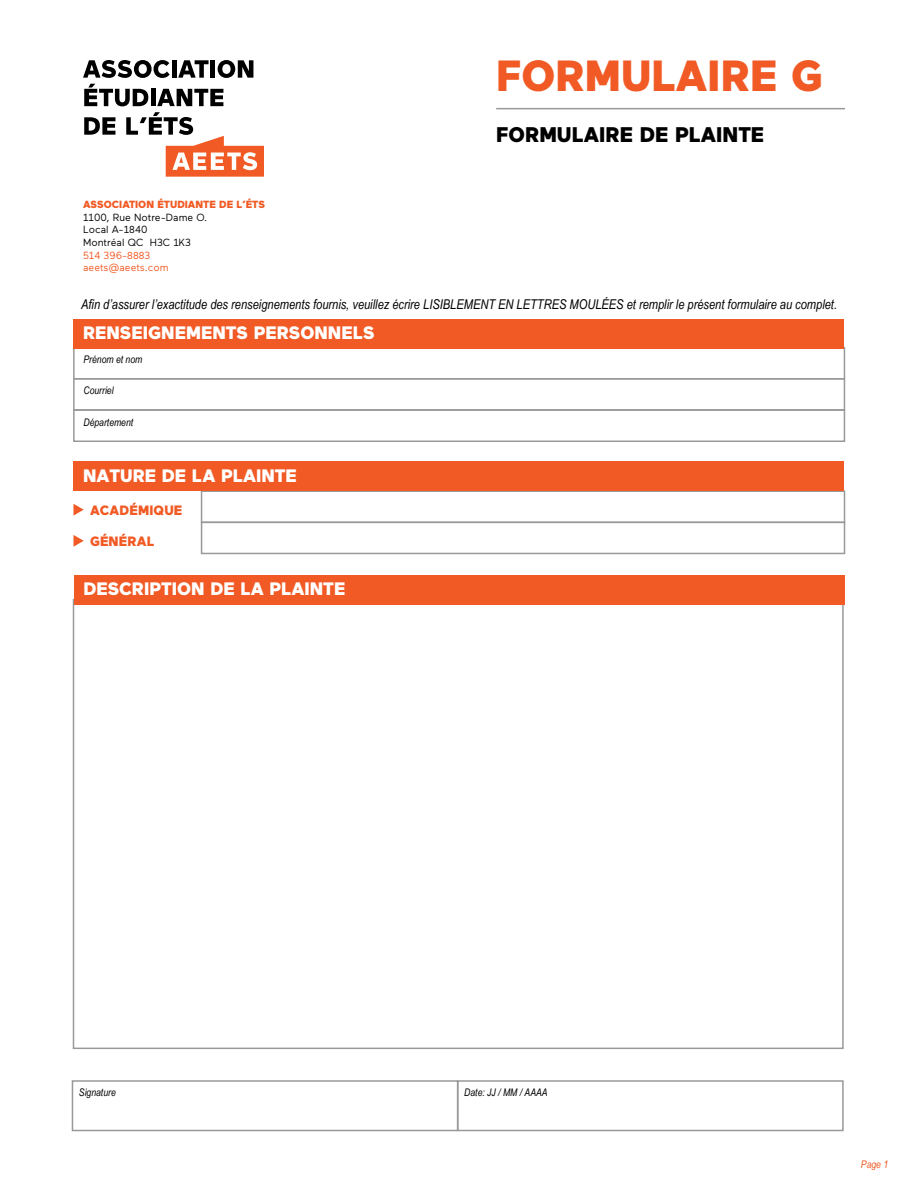
<style>
.page{position:relative;width:918px;height:1188px;background:#fff}
.page>*{position:absolute;margin:0;border:0;box-sizing:border-box;transform-origin:0 0}
.t1{font:900 43.5px "Maax";color:#f15a24}
.t2{font:900 21.15px "Maax";color:#000}
.t3{font:900 18px "Maax";color:#fff}
.t4{font:italic 13.5px "Arial Narrow";color:#000}
.t5{font:900 13.5px "Maax";letter-spacing:.01em;color:#f15a24}
.t6{font:italic 10.5px "Arial Narrow";color:#000}
.t7{font:italic 10.5px "Arial Narrow";color:#f15a24}
.t8{font:10.35px/12.6px "Maax";color:#000}
.t9{font:900 10.35px "Maax";color:#f15a24}
.t10{font:10.35px/12.6px "Maax";color:#f15a24}
</style>
<div class="page">
<div style="left:201px;top:490px;width:644px;height:33px;border:2px solid #999"></div>
<div style="left:74px;top:319px;width:770px;height:30px;background:#f15a24"></div>
<div style="left:74px;top:461px;width:770px;height:30px;background:#f15a24"></div>
<div style="left:73px;top:378px;width:772px;height:33px;border:2px solid #999"></div>
<div style="left:73px;top:409px;width:772px;height:33px;border:2px solid #999"></div>
<hr style="left:496px;top:108px;width:349px;height:1px;background:#999">
<div style="left:74px;top:575px;width:771px;height:30px;background:#f15a24"></div>
<div style="left:457px;top:1080px;width:387px;height:51px;border:2px solid #999"></div>
<div style="left:72px;top:1080px;width:386px;height:51px;border:2px solid #999"></div>
<svg style="left:73px;top:504px;width:11px;height:12px"></svg>
<div style="left:201px;top:522px;width:644px;height:32px;border:2px solid #999"></div>
<svg style="left:73px;top:535px;width:11px;height:12px"></svg>
<hr style="left:172px;top:60px;width:4px;height:18px;background:#000">
<svg style="left:178px;top:60px;width:31px;height:18px"></svg>
<hr style="left:211px;top:60px;width:4px;height:18px;background:#000">
<svg style="left:218px;top:60px;width:35px;height:18px"></svg>
<svg style="left:84px;top:84px;width:64px;height:22px"></svg>
<hr style="left:151px;top:89px;width:4px;height:17px;background:#000">
<svg style="left:157px;top:89px;width:66px;height:17px"></svg>
<svg style="left:84px;top:117px;width:31px;height:18px"></svg>
<svg style="left:83px;top:60px;width:87px;height:18px"></svg>
<svg style="left:126px;top:112px;width:138px;height:65px"></svg>
<h1 class="t1" style="left:496px;top:51px;width:328px">FORMULAIRE G</h1>
<h2 class="t2" style="left:496px;top:123px;width:270px">FORMULAIRE DE PLAINTE</h2>
<p class="t9" style="left:83px;top:199px;width:183px">ASSOCIATION ÉTUDIANTE DE L’ÉTS</p>
<p class="t8" style="left:83px;top:211px;width:126px">1100, Rue Notre-Dame O.<br>Local A-1840<br>Montréal QC H3C 1K3</p>
<p class="t10" style="left:83px;top:249px;width:87px">514 396-8883 aeets@aeets.com</p>
<p class="t4" style="left:81px;top:295px;width:757px">Afin d’assurer l’exactitude des renseignements fournis, veuillez écrire LISIBLEMENT EN LETTRES MOULÉES et remplir le présent formulaire au complet.</p>
<h3 class="t3" style="left:83px;top:323px;width:293px">RENSEIGNEMENTS PERSONNELS</h3>
<p class="t6" style="left:83px;top:352px;width:60px">Prénom et nom</p>
<p class="t6" style="left:83px;top:383px;width:32px">Courriel</p>
<p class="t6" style="left:83px;top:415px;width:51px">Département</p>
<h3 class="t3" style="left:83px;top:465px;width:215px">NATURE DE LA PLAINTE</h3>
<p class="t5" style="left:90px;top:502px;width:94px">ACADÉMIQUE</p>
<p class="t5" style="left:90px;top:534px;width:66px">GÉNÉRAL</p>
<h3 class="t3" style="left:83px;top:579px;width:264px">DESCRIPTION DE LA PLAINTE</h3>
<p class="t6" style="left:79px;top:1085px;width:38px">Signature</p>
<p class="t6" style="left:464px;top:1085px;width:85px">Date: JJ / MM / AAAA</p>
<p class="t7" style="left:861px;top:1157px;width:29px">Page 1</p>
</div>
